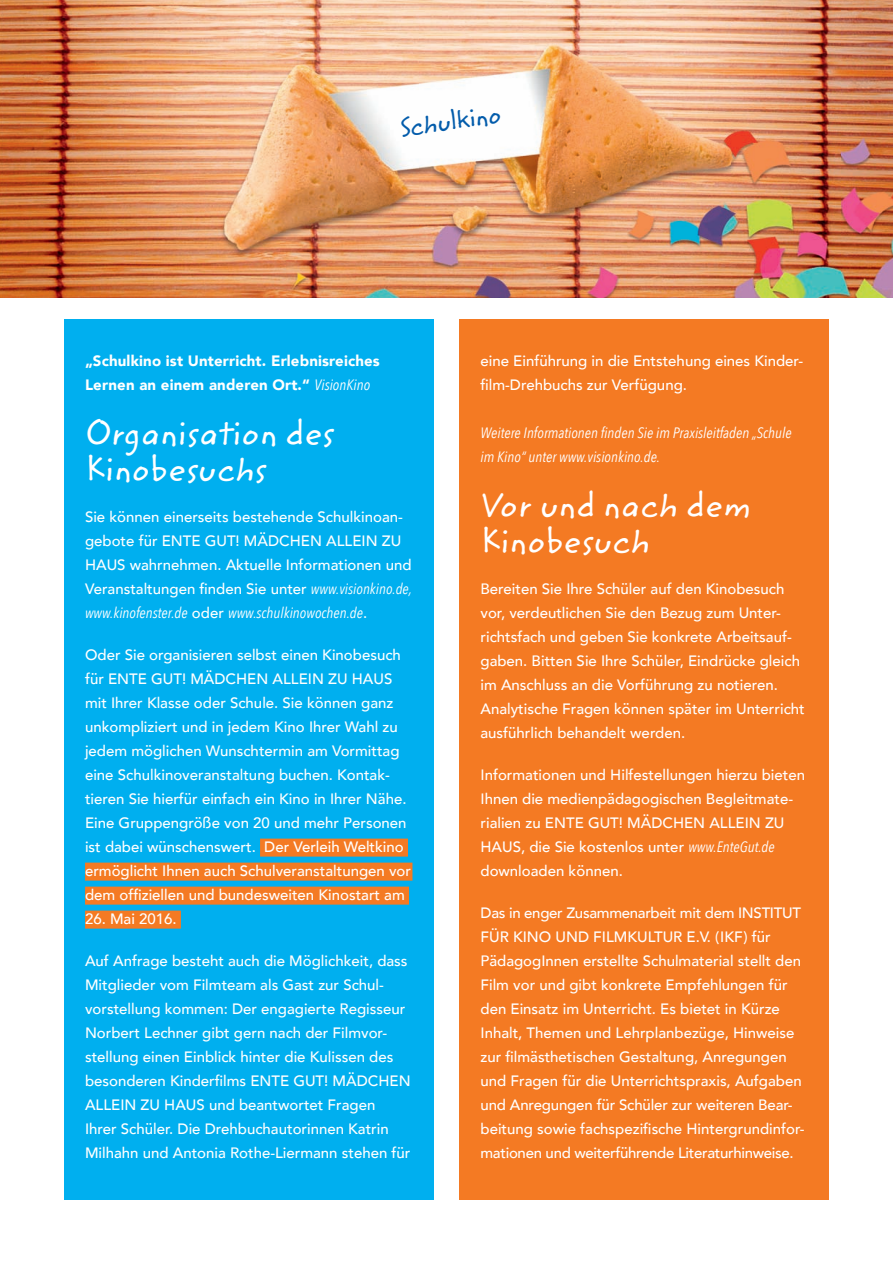
<style>
.page{position:relative;width:893px;height:1263px;background:#fff}
.page>*{position:absolute;margin:0;border:0;box-sizing:border-box;transform-origin:0 0}
.t1{font:36px/36px "Zemke Hand ITC";color:#fff}
.t2{font:27px "Zemke Hand ITC";color:#035cab}
.t3{font:500 15px/24px "Avenir";color:#fff}
.t4{font:italic 15px/24px "Avenir Next Condensed";color:#fff}
.t5{font:900 15px/24px "Avenir";letter-spacing:.01em;color:#fff}
.s1{font-family:"Avenir Next Condensed";font-weight:400;font-style:italic}
.s2{font-family:"Avenir";font-weight:500;font-style:normal}
</style>
<div class="page">
<img style="left:0;top:0;width:893px;height:298px">
<div style="left:64px;top:319px;width:370px;height:880px;background:#00afef"></div>
<div style="left:260px;top:838px;width:148px;height:18px;background:#f47a23"></div>
<div style="left:85px;top:862px;width:327px;height:18px;background:#f47a23"></div>
<div style="left:85px;top:887px;width:324px;height:18px;background:#f47a23"></div>
<div style="left:85px;top:911px;width:96px;height:18px;background:#f47a23"></div>
<div style="left:459px;top:319px;width:370px;height:880px;background:#f47a23"></div>
<h2 class="t2" style="left:399px;top:117px;width:103px;rotate:-8deg">Schulkino</h2>
<p class="t5" style="left:85px;top:349px;width:296px">„Schulkino ist Unterricht. Erlebnisreiches<br>Lernen an einem anderen Ort.“ <span class="s1">VisionKino</span></p>
<h1 class="t1" style="left:85px;top:419px;width:252px">Organisation des<br>Kinobesuchs</h1>
<p class="t3" style="left:85px;top:505px;width:328px">Sie können einerseits bestehende Schulkinoan&shy;gebote für ENTE GUT! MÄDCHEN ALLEIN ZU HAUS wahrnehmen. Aktuelle Informationen und Veranstaltungen finden Sie unter <span class="s1">www.visionkino.de,</span></p>
<p class="t4" style="left:85px;top:601px;width:284px">www.kinofenster.de <span class="s2">oder</span> www.schulkinowochen.de<span class="s2">.</span></p>
<p class="t3" style="left:85px;top:643px;width:327px">Oder Sie organisieren selbst einen Kinobesuch für ENTE GUT! MÄDCHEN ALLEIN ZU HAUS mit Ihrer Klasse oder Schule. Sie können ganz unkompliziert und in jedem Kino Ihrer Wahl zu jedem möglichen Wunschtermin am Vormittag eine Schulkinoveranstaltung buchen. Kontak&shy;tieren Sie hierfür einfach ein Kino in Ihrer Nähe.<br>Eine Gruppengröße von 20 und mehr Personen ist dabei wünschenswert. Der Verleih Weltkino ermöglicht Ihnen auch Schulveranstaltungen vor dem offiziellen und bundesweiten Kinostart am</p>
<p class="t3" style="left:85px;top:907px;width:93px">26. Mai 2016.</p>
<p class="t3" style="left:85px;top:949px;width:327px">Auf Anfrage besteht auch die Möglichkeit, dass Mitglieder vom Filmteam als Gast zur Schul&shy;vorstellung kommen: Der engagierte Regisseur Norbert Lechner gibt gern nach der Filmvor&shy;stellung einen Einblick hinter die Kulissen des besonderen Kinderfilms ENTE GUT! MÄDCHEN ALLEIN ZU HAUS und beantwortet Fragen Ihrer Schüler. Die Drehbuchautorinnen Katrin Milhahn und Antonia Rothe-Liermann stehen für</p>
<p class="t3" style="left:480px;top:349px;width:324px">eine Einführung in die Entstehung eines Kinder&shy;film-Drehbuchs zur Verfügung.</p>
<p class="t4" style="left:480px;top:421px;width:313px">Weitere Informationen finden Sie im Praxisleitfaden „Schule im Kino“ unter www.visionkino.de.</p>
<h1 class="t1" style="left:480px;top:491px;width:272px">Vor und nach dem<br>Kinobesuch</h1>
<p class="t3" style="left:480px;top:577px;width:326px">Bereiten Sie Ihre Schüler auf den Kinobesuch vor, verdeutlichen Sie den Bezug zum Unter&shy;richtsfach und geben Sie konkrete Arbeitsauf&shy;gaben. Bitten Sie Ihre Schüler, Eindrücke gleich im Anschluss an die Vorführung zu notieren.<br>Analytische Fragen können später im Unterricht ausführlich behandelt werden.</p>
<p class="t3" style="left:480px;top:763px;width:326px">Informationen und Hilfestellungen hierzu bieten Ihnen die medienpädagogischen Begleitmate&shy;rialien zu ENTE GUT! MÄDCHEN ALLEIN ZU HAUS, die Sie kostenlos unter <span class="s1">www.EnteGut.de </span>downloaden können.</p>
<p class="t3" style="left:480px;top:901px;width:325px">Das in enger Zusammenarbeit mit dem INSTITUT FÜR KINO UND FILMKULTUR E.V. (IKF) für PädagogInnen erstellte Schulmaterial stellt den Film vor und gibt konkrete Empfehlungen für den Einsatz im Unterricht. Es bietet in Kürze Inhalt, Themen und Lehrplanbezüge, Hinweise zur filmästhetischen Gestaltung, Anregungen und Fragen für die Unterrichtspraxis, Aufgaben und Anregungen für Schüler zur weiteren Bear&shy;beitung sowie fachspezifische Hintergrundinfor&shy;mationen und weiterführende Literaturhinweise.</p>
</div>
